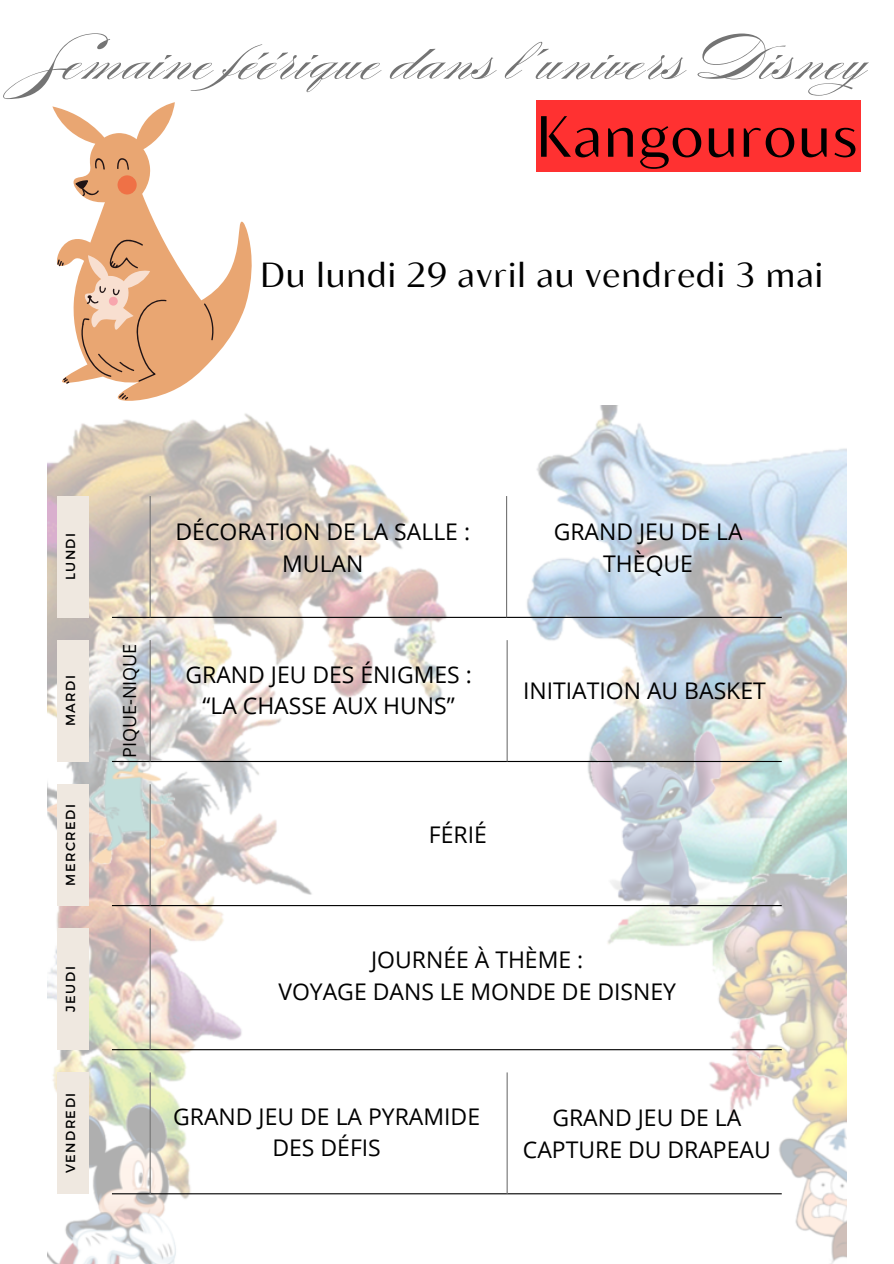
<style>
.page{position:relative;width:894px;height:1264px;background:#fff}
.page>*{position:absolute;margin:0;border:0;box-sizing:border-box;transform-origin:0 0}
.t1{font:57.75px "Blacker Sans Text";letter-spacing:.03em;color:#000}
.t2{font:53.1px "Burgues Script";letter-spacing:.03em;color:#747474}
.t3{font:34.65px "Blacker Sans Text";letter-spacing:.03em;color:#000}
.t4{font:22.95px/31.5px "Open Sans";color:#000;text-align:center}
.t5{font:18px "Open Sans";color:#000}
.t6{font:13.05px "Montserrat";letter-spacing:.11em;color:#000}
</style>
<div class="page">
<img style="left:48px;top:406px;width:797px;height:857px">
<hr style="left:112px;top:617px;width:669px;height:1px;background:#000">
<hr style="left:149px;top:496px;width:2px;height:121px;background:#747474">
<div style="left:57px;top:496px;width:31px;height:121px;background:#efe8e0"></div>
<hr style="left:112px;top:1049px;width:669px;height:1px;background:#000">
<hr style="left:149px;top:928px;width:2px;height:121px;background:#747474">
<div style="left:57px;top:928px;width:31px;height:121px;background:#efe8e0"></div>
<hr style="left:112px;top:761px;width:669px;height:1px;background:#000">
<hr style="left:149px;top:640px;width:2px;height:121px;background:#747474">
<hr style="left:506px;top:640px;width:1px;height:121px;background:#747474">
<div style="left:57px;top:640px;width:31px;height:121px;background:#efe8e0"></div>
<hr style="left:112px;top:1193px;width:669px;height:1px;background:#000">
<hr style="left:149px;top:1072px;width:2px;height:121px;background:#747474">
<hr style="left:506px;top:1072px;width:1px;height:121px;background:#747474">
<div style="left:57px;top:1072px;width:31px;height:121px;background:#efe8e0"></div>
<hr style="left:112px;top:905px;width:669px;height:1px;background:#000">
<hr style="left:149px;top:784px;width:2px;height:121px;background:#747474">
<div style="left:57px;top:784px;width:31px;height:121px;background:#efe8e0"></div>
<div style="left:535px;top:100px;width:325px;height:72px;background:#ff3131"></div>
<svg style="left:52px;top:102px;width:199px;height:299px"></svg>
<svg style="left:117px;top:158px;width:12px;height:12px"></svg>
<svg style="left:94px;top:158px;width:11px;height:12px"></svg>
<svg style="left:203px;top:303px;width:12px;height:38px"></svg>
<svg style="left:118px;top:393px;width:10px;height:7px"></svg>
<svg style="left:63px;top:377px;width:6px;height:7px"></svg>
<svg style="left:57px;top:259px;width:7px;height:7px"></svg>
<svg style="left:75px;top:180px;width:24px;height:17px"></svg>
<div style="left:117px;top:175px;width:20px;height:19px;background:#ef7146;border-radius:50%"></div>
<svg style="left:80px;top:238px;width:87px;height:144px;background:#e3aa7f"></svg>
<hr style="left:506px;top:496px;width:1px;height:121px;background:#747474">
<h3 class="t2" style="left:34px;top:28px;width:874px">Semaine féérique dans l’univers Disney</h3>
<p class="t1" style="left:535px;top:100px;width:323px">Kangourous</p>
<h4 class="t3" style="left:260px;top:253px;width:564px">Du lundi 29 avril au vendredi 3 mai</h4>
<h1 class="t6" style="left:62px;top:580px;width:49px;rotate:-90deg">LUNDI</h1>
<h1 class="t6" style="left:62px;top:726px;width:53px;rotate:-90deg">MARDI</h1>
<p class="t6" style="left:62px;top:885px;width:83px;rotate:-90deg">MERCREDI</p>
<p class="t6" style="left:62px;top:1011px;width:46px;rotate:-90deg">JEUDI</p>
<h2 class="t6" style="left:62px;top:1173px;width:82px;rotate:-90deg">VENDREDI</h2>
<h3 class="t5" style="left:117px;top:758px;width:116px;rotate:-90deg">PIQUE-NIQUE</h3>
<h3 class="t4" style="left:175px;top:515px;width:296px">DÉCORATION DE LA SALLE :<br>MULAN</h3>
<p class="t4" style="left:185px;top:658px;width:288px">GRAND JEU DES ÉNIGMES : “LA CHASSE AUX HUNS”</p>
<h3 class="t4" style="left:429px;top:818px;width:59px">FÉRIÉ</h3>
<h3 class="t4" style="left:553px;top:515px;width:190px">GRAND JEU DE LA<br>THÈQUE</h3>
<p class="t4" style="left:523px;top:674px;width:244px">INITIATION AU BASKET</p>
<h3 class="t4" style="left:278px;top:943px;width:399px">JOURNÉE À THÈME :<br>VOYAGE DANS LE MONDE DE DISNEY</h3>
<p class="t4" style="left:173px;top:1099px;width:308px">GRAND JEU DE LA PYRAMIDE<br>DES DÉFIS</p>
<p class="t4" style="left:522px;top:1101px;width:249px">GRAND JEU DE LA<br>CAPTURE DU DRAPEAU</p>
</div>
